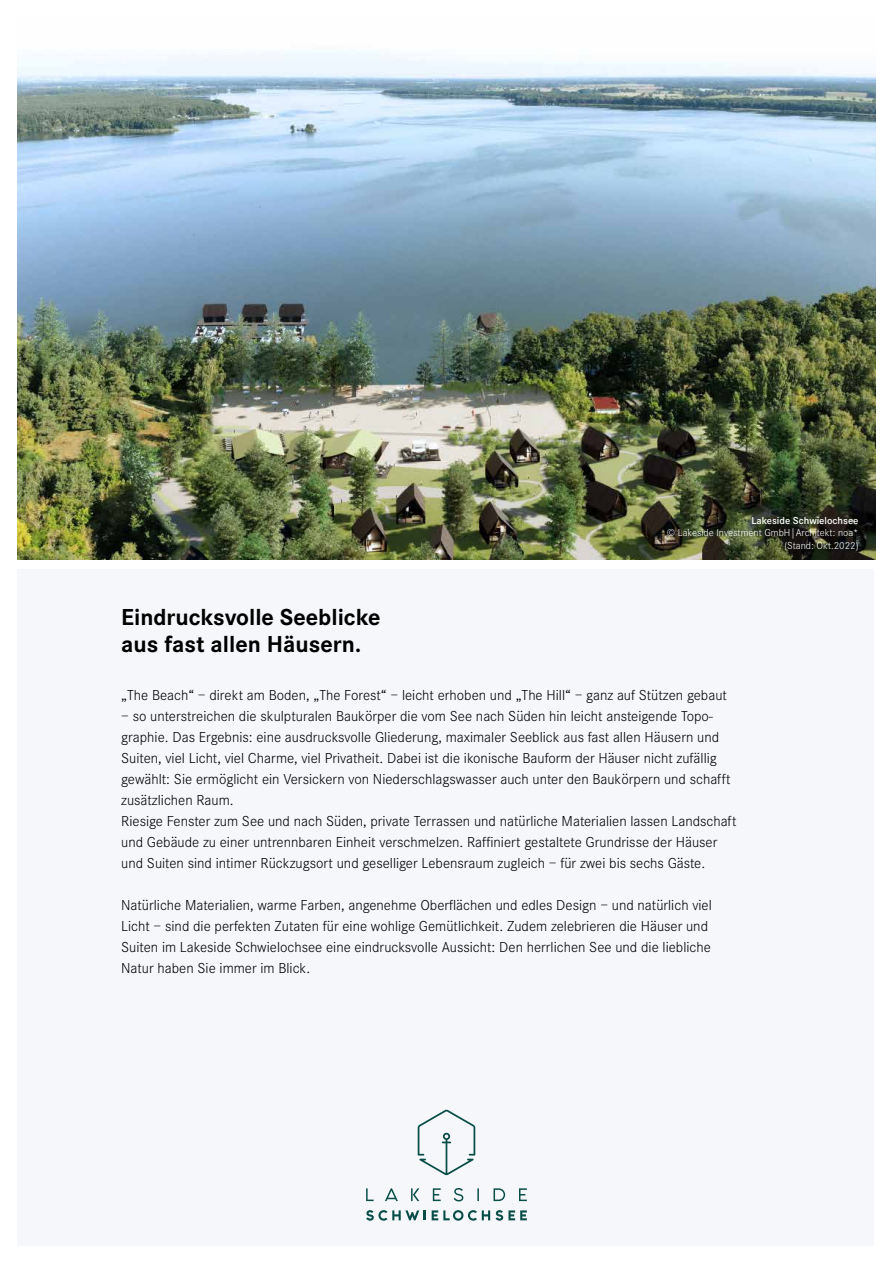
<style>
.page{position:relative;width:893px;height:1263px;background:#fff}
.page>*{position:absolute;margin:0;border:0;box-sizing:border-box;transform-origin:0 0}
.t1{font:700 24px/27px "Corporate S";color:#000}
.t2{font:300 15px/21px "Corporate S";color:#000}
.t3{font:300 10.5px/12.6px "Corporate S";color:#fff;text-align:right}
.t4{font:600 10.5px "Corporate S";color:#fff}
</style>
<div class="page">
<img style="left:17px;top:50px;width:859px;height:509px">
<div style="left:17px;top:570px;width:856px;height:676px;background:#f5f7fa"></div>
<svg style="left:418px;top:1109px;width:57px;height:66px"></svg>
<svg style="left:366px;top:1188px;width:161px;height:13px"></svg>
<svg style="left:366px;top:1210px;width:60px;height:11px"></svg>
<svg style="left:432px;top:1210px;width:58px;height:11px"></svg>
<svg style="left:496px;top:1210px;width:31px;height:11px"></svg>
<p class="t4" style="left:751px;top:514px;width:109px">Lakeside Schwielochsee</p>
<p class="t3" style="left:667px;top:527px;width:193px">© Lakeside Investment GmbH|Architekt: noa* (Stand: Okt.2022)</p>
<h1 class="t1" style="left:121px;top:604px;width:261px">Eindrucksvolle Seeblicke aus fast allen Häusern.</h1>
<p class="t2" style="left:121px;top:685px;width:607px">„The Beach“ – direkt am Boden, „The Forest“ – leicht erhoben und „The Hill“ – ganz auf Stützen gebaut</p>
<p class="t2" style="left:121px;top:706px;width:617px">– so unterstreichen die skulpturalen Baukörper die vom See nach Süden hin leicht ansteigende Topo&shy;graphie. Das Ergebnis: eine ausdrucksvolle Gliederung, maximaler Seeblick aus fast allen Häusern und Suiten, viel Licht, viel Charme, viel Privatheit. Dabei ist die ikonische Bauform der Häuser nicht zufällig gewählt: Sie ermöglicht ein Versickern von Niederschlagswasser auch unter den Baukörpern und schafft zusätzlichen Raum.<br>Riesige Fenster zum See und nach Süden, private Terrassen und natürliche Materialien lassen Landschaft und Gebäude zu einer untrennbaren Einheit verschmelzen. Raffiniert gestaltete Grundrisse der Häuser und Suiten sind intimer Rückzugsort und geselliger Lebensraum zugleich – für zwei bis sechs Gäste.</p>
<p class="t2" style="left:121px;top:895px;width:592px">Natürliche Materialien, warme Farben, angenehme Oberflächen und edles Design – und natürlich viel Licht – sind die perfekten Zutaten für eine wohlige Gemütlichkeit. Zudem zelebrieren die Häuser und Suiten im Lakeside Schwielochsee eine eindrucksvolle Aussicht: Den herrlichen See und die liebliche Natur haben Sie immer im Blick.</p>
</div>
